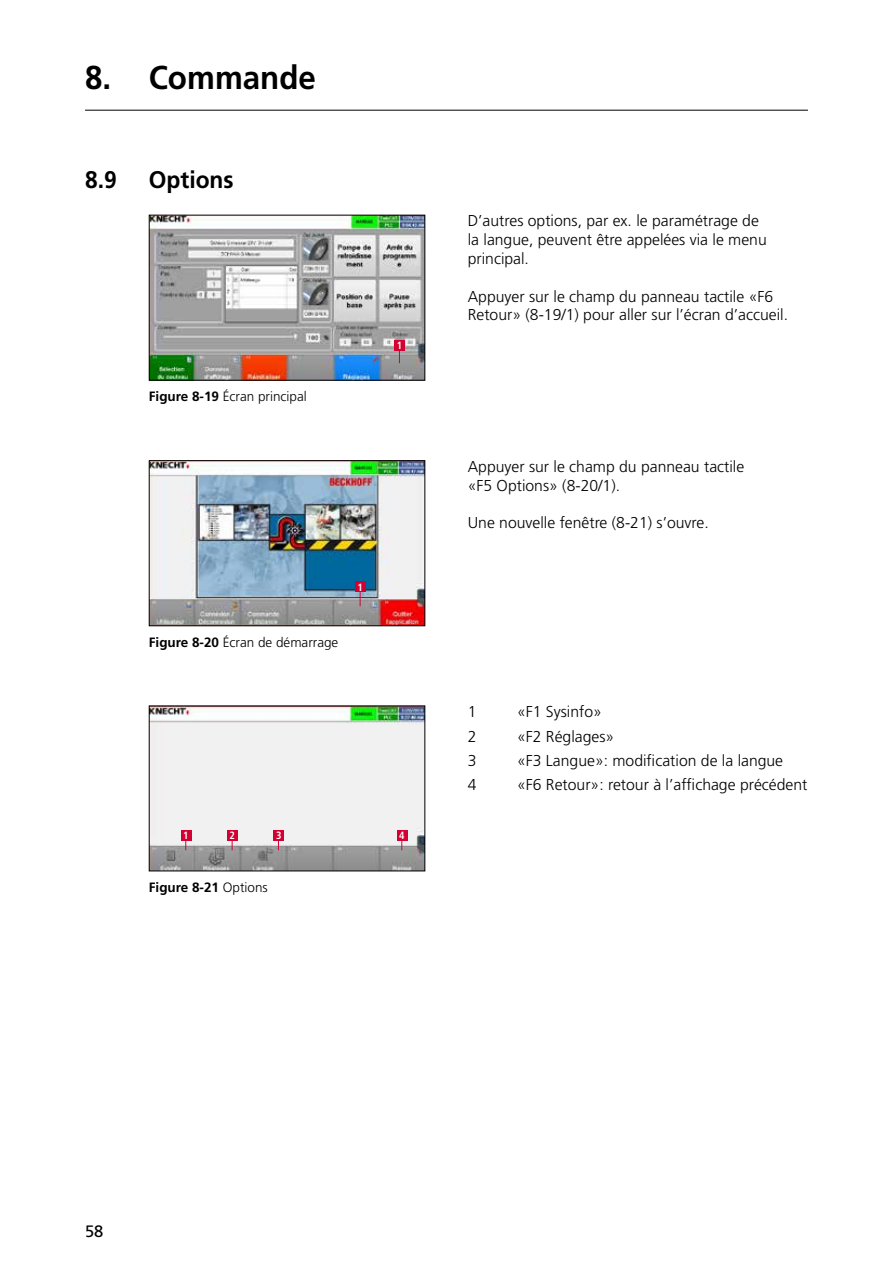
<style>
.page{position:relative;width:893px;height:1263px;background:#fff}
.page>*{position:absolute;margin:0;border:0;box-sizing:border-box;transform-origin:0 0}
.t1{font:700 33px "Frutiger LT";color:#000;scale:.95 1}
.t2{font:700 24px "Frutiger LT";color:#000;scale:.95 1}
.t3{font:16.5px "Frutiger LT";color:#000}
.t4{font:300 15.75px/18.9px "Frutiger LT";color:#000}
.t5{font:300 13.5px "Frutiger LT";color:#000}
.t6{font:700 13.5px "Frutiger LT";color:#000}
.t7{font:700 condensed 10.5px "Frutiger LT";color:#fff}
.s1{font-weight:700}
.s2{font-weight:300}
</style>
<div class="page">
<img style="left:151px;top:217px;width:272px;height:162px">
<div style="left:149px;top:215px;width:276px;height:166px;border:1px solid #000"></div>
<img style="left:151px;top:462px;width:272px;height:162px">
<div style="left:149px;top:460px;width:276px;height:166px;border:1px solid #000"></div>
<img style="left:151px;top:707px;width:272px;height:162px">
<hr style="left:85px;top:110px;width:723px;height:1px;background:#000">
<div style="left:394px;top:340px;width:11px;height:11px;background:#d40032"></div>
<svg style="left:399px;top:351px;width:1px;height:12px"></svg>
<div style="left:355px;top:581px;width:11px;height:11px;background:#d40032"></div>
<svg style="left:360px;top:592px;width:1px;height:14px"></svg>
<div style="left:273px;top:830px;width:11px;height:10px;background:#d40032"></div>
<div style="left:397px;top:830px;width:10px;height:10px;background:#d40032"></div>
<div style="left:227px;top:830px;width:11px;height:10px;background:#d40032"></div>
<div style="left:181px;top:830px;width:10px;height:10px;background:#d40032"></div>
<h1 class="t1" style="left:85px;top:58px;width:245px">8. Commande</h1>
<h2 class="t2" style="left:85px;top:166px;width:35px">8.9</h2>
<h2 class="t2" style="left:149px;top:166px;width:91px">Options</h2>
<p class="t5" style="left:149px;top:389px;width:160px"><span class="s1">Figure 8-19</span> Écran principal</p>
<p class="t7" style="left:397px;top:340px;width:7px">1</p>
<p class="t5" style="left:149px;top:635px;width:191px"><span class="s1">Figure 8-20</span> Écran de démarrage</p>
<p class="t7" style="left:358px;top:581px;width:7px">1</p>
<p class="t7" style="left:183px;top:829px;width:7px">1</p>
<p class="t7" style="left:230px;top:829px;width:7px">2</p>
<p class="t7" style="left:276px;top:829px;width:7px">3</p>
<p class="t7" style="left:399px;top:829px;width:7px">4</p>
<p class="t6" style="left:149px;top:879px;width:121px">Figure 8-21 <span class="s2">Options</span></p>
<p class="t4" style="left:468px;top:211px;width:301px">D’autres options, par ex. le paramétrage de la langue, peuvent être appelées via le menu principal.</p>
<p class="t4" style="left:468px;top:287px;width:322px">Appuyer sur le champ du panneau tactile «F6<br>Retour» (8-19/1) pour aller sur l’écran d’accueil.</p>
<p class="t4" style="left:468px;top:457px;width:278px">Appuyer sur le champ du panneau tactile «F5 Options» (8-20/1).</p>
<p class="t4" style="left:468px;top:514px;width:242px">Une nouvelle fenêtre (8-21) s’ouvre.</p>
<p class="t4" style="left:468px;top:703px;width:10px">1</p>
<p class="t4" style="left:517px;top:703px;width:86px">«F1 Sysinfo»</p>
<p class="t4" style="left:468px;top:727px;width:10px">2</p>
<p class="t4" style="left:517px;top:727px;width:99px">«F2 Réglages»</p>
<p class="t4" style="left:468px;top:751px;width:10px">3</p>
<p class="t4" style="left:517px;top:751px;width:268px">«F3 Langue»: modification de la langue</p>
<p class="t4" style="left:468px;top:776px;width:10px">4</p>
<p class="t4" style="left:517px;top:776px;width:292px">«F6 Retour»: retour à l’affichage précédent</p>
<p class="t3" style="left:85px;top:1222px;width:20px">58</p>
</div>
